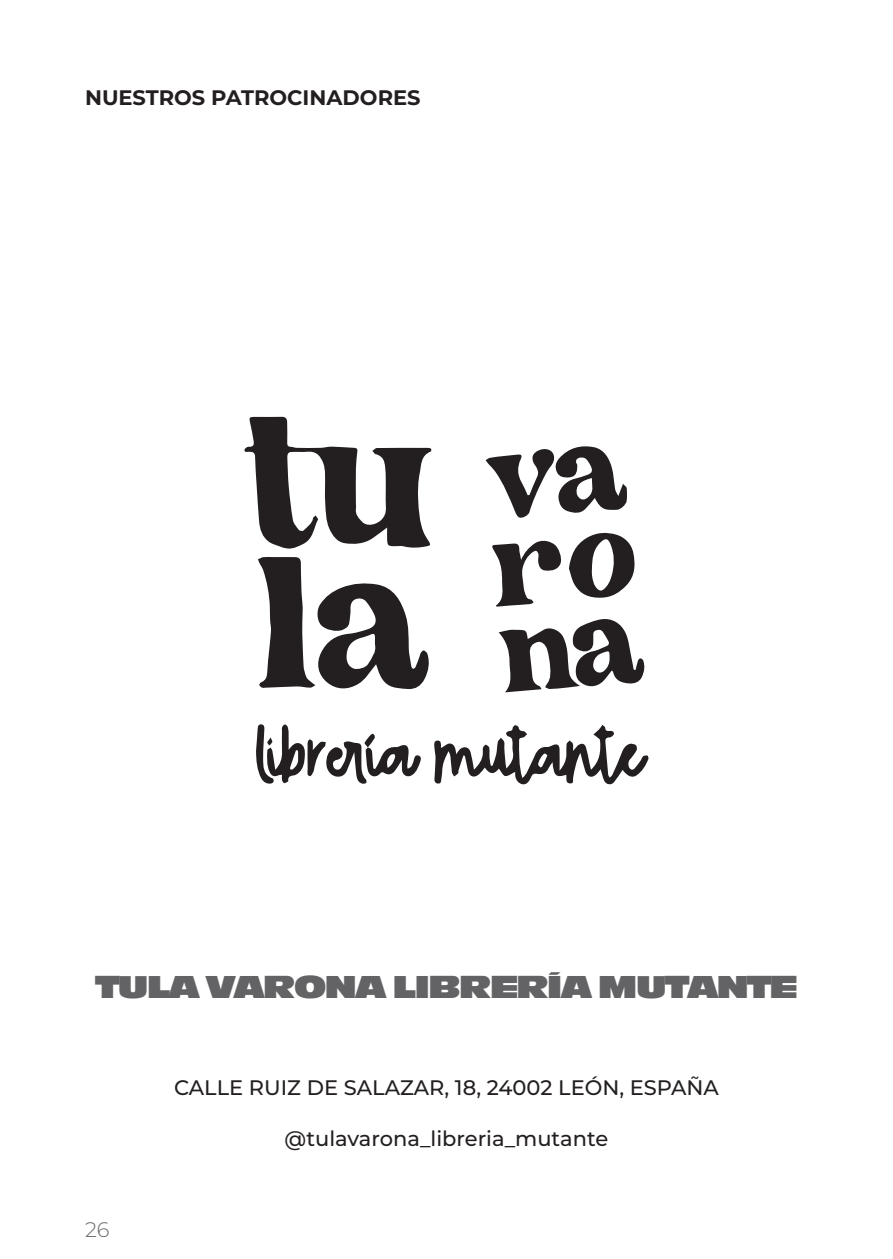
<style>
.page{position:relative;width:893px;height:1259px;background:#fff}
.page>*{position:absolute;margin:0;border:0;box-sizing:border-box;transform-origin:0 0}
.TITULO{font:33px "Antique Oli Nor D";letter-spacing:-.06em;color:#636366}
.TXT{font:500 21px "Montserrat";color:#231f20}
.t1{font:700 21px "Montserrat";color:#231f20}
.t2{font:300 21px "Montserrat";color:#6b6b6e}
</style>
<div class="page">
<svg style="left:244px;top:417px;width:187px;height:132px"></svg>
<svg style="left:258px;top:557px;width:171px;height:132px"></svg>
<svg style="left:434px;top:725px;width:215px;height:60px"></svg>
<svg style="left:499px;top:619px;width:146px;height:73px"></svg>
<svg style="left:569px;top:532px;width:66px;height:66px"></svg>
<svg style="left:492px;top:540px;width:69px;height:66px"></svg>
<svg style="left:486px;top:446px;width:141px;height:72px"></svg>
<svg style="left:256px;top:724px;width:165px;height:60px"></svg>
<svg style="left:267px;top:737px;width:6px;height:8px"></svg>
<p class="t1" style="left:85px;top:83px;width:337px">NUESTROS PATROCINADORES</p>
<p class="TITULO" style="left:95px;top:971px;width:704px">TULA VARONA LIBRERÍA MUTANTE</p>
<p class="t2" style="left:85px;top:1215px;width:26px">26</p>
<p class="TXT" style="left:174px;top:1073px;width:546px">CALLE RUIZ DE SALAZAR, 18, 24002 LEÓN, ESPAÑA</p>
<p class="TXT" style="left:285px;top:1123px;width:325px">@tulavarona_libreria_mutante</p>
</div>
